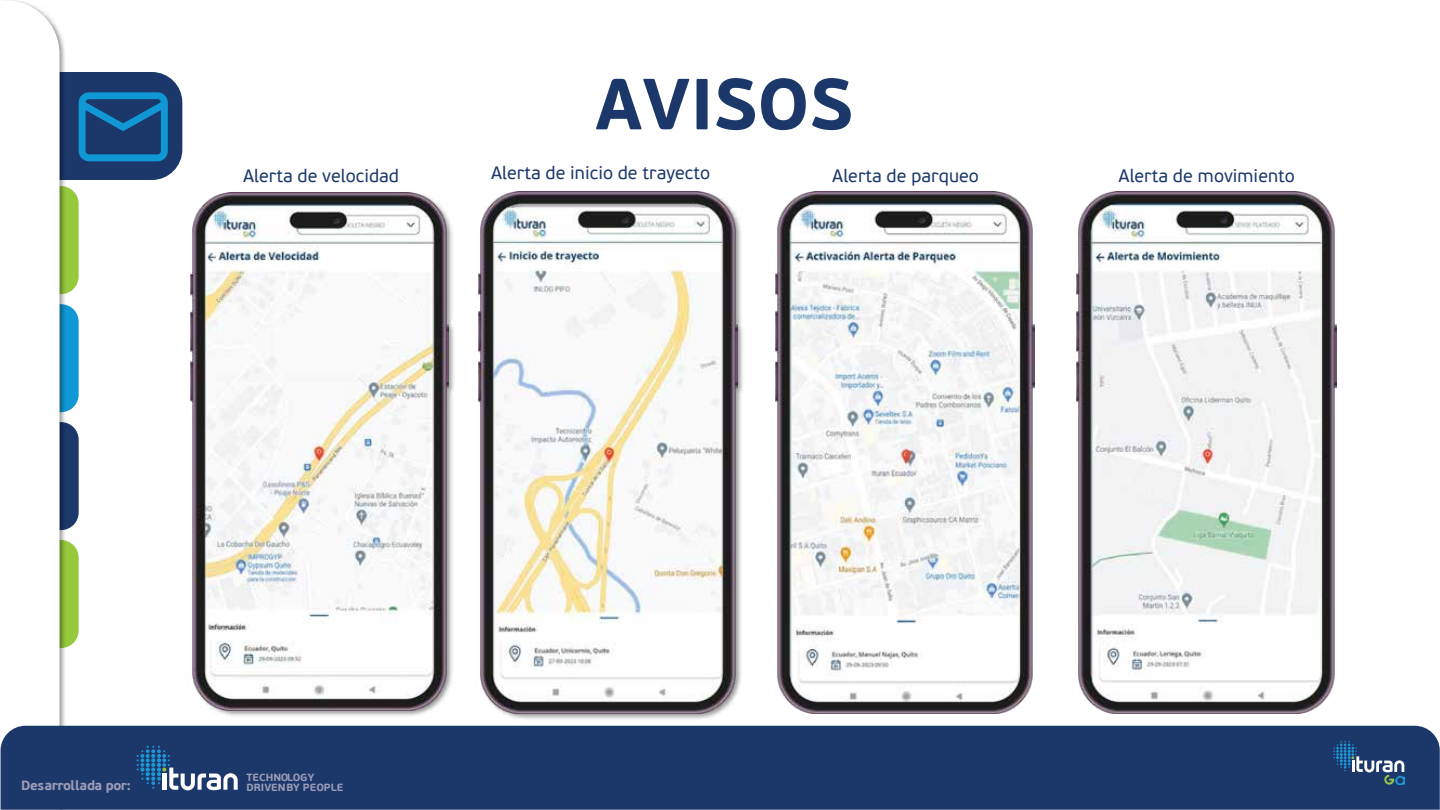
<style>
.page{position:relative;width:1440px;height:810px;background:#fff}
.page>*{position:absolute;margin:0;border:0;box-sizing:border-box;transform-origin:0 0}
.t1{font:700 72px "PF Beau Sans Pro";color:#1c386b}
.t2{font:18px "PF Beau Sans Pro";color:#1c386b}
.t3{font:700 13.35px "PF Beau Sans Pro";letter-spacing:-.03em;color:#9c9db7}
.t4{font:700 10.35px "PF Beau Sans Pro";letter-spacing:-.005em;color:#9c9db7}
</style>
<div class="page">
<div style="left:0;top:540px;width:79px;height:108px;background:#97c93d;border-radius:18px"></div>
<div style="left:0;top:422px;width:79px;height:108px;background:#1c386b;border-radius:18px"></div>
<div style="left:0;top:304px;width:79px;height:108px;background:#0f98d5;border-radius:18px"></div>
<div style="left:0;top:186px;width:79px;height:108px;background:#97c93d;border-radius:18px"></div>
<div style="left:0;top:72px;width:182px;height:108px;background:#1c386b;border-radius:30px"></div>
<img style="left:9px;top:0;width:60px;height:726px">
<div style="left:0;top:1px;width:60px;height:809px;background:#fff"></div>
<div style="left:1px;top:726px;width:1439px;height:84px;background:#1c386b"></div>
<svg style="left:137px;top:746px;width:101px;height:44px;background:#41618c"></svg>
<svg style="left:79px;top:93px;width:89px;height:68px"></svg>
<img style="left:1333px;top:741px;width:72px;height:44px">
<svg style="left:1334px;top:741px;width:70px;height:44px;background:#385883"></svg>
<img style="left:190px;top:220px;width:264px;height:496px">
<img style="left:191px;top:192px;width:258px;height:519px">
<img style="left:478px;top:191px;width:265px;height:528px">
<img style="left:479px;top:192px;width:259px;height:521px">
<img style="left:776px;top:192px;width:259px;height:521px">
<img style="left:1077px;top:192px;width:259px;height:521px">
<h1 class="t1" style="left:595px;top:60px;width:259px">AVISOS</h1>
<p class="t2" style="left:243px;top:165px;width:157px">Alerta de velocidad</p>
<p class="t2" style="left:491px;top:163px;width:221px">Alerta de inicio de trayecto</p>
<p class="t2" style="left:832px;top:165px;width:148px">Alerta de parqueo</p>
<p class="t2" style="left:1119px;top:165px;width:178px">Alerta de movimiento</p>
<p class="t4" style="left:246px;top:771px;width:69px">TECHNOLOGY</p>
<p class="t3" style="left:21px;top:777px;width:111px">Desarrollada por:</p>
<p class="t4" style="left:246px;top:781px;width:98px">DRIVEN BY PEOPLE</p>
</div>
